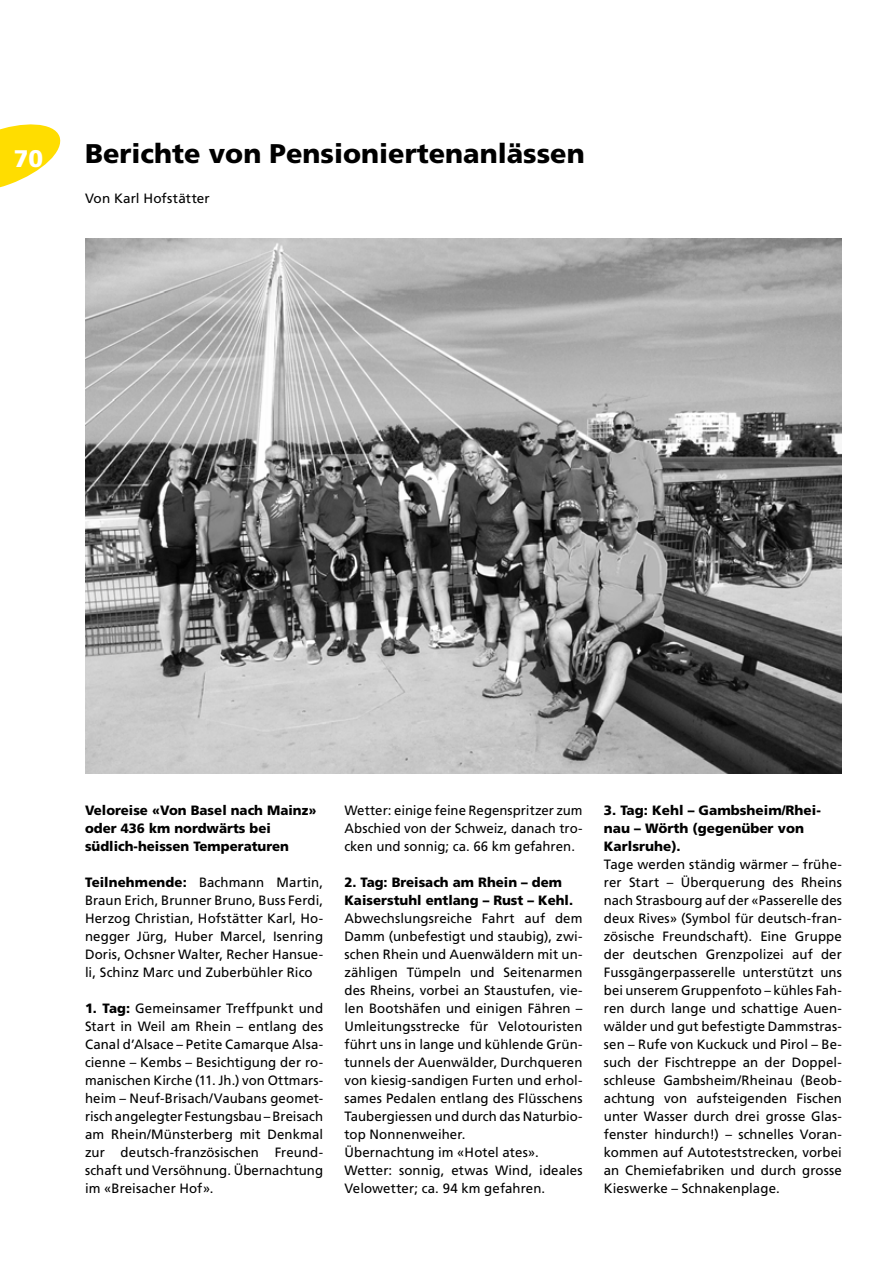
<style>
.page{position:relative;width:893px;height:1263px;background:#fff}
.page>*{position:absolute;margin:0;border:0;box-sizing:border-box;transform-origin:0 0}
.t1{font:900 27px "Frutiger LT Std";color:#000}
.t2{font:900 24px "Frutiger LT Std";color:#fff}
.t3{font:13.5px/18px "Frutiger LT Std";letter-spacing:.005em;color:#000;text-align:justify}
.t4{font:900 13.5px/18px "Frutiger LT Std";color:#000}
.s1{font-weight:900}
</style>
<div class="page">
<svg style="left:0;top:124px;width:61px;height:64px"></svg>
<img style="left:85px;top:238px;width:757px;height:536px">
<h2 class="t2" style="left:14px;top:144px;width:31px">70</h2>
<h1 class="t1" style="left:85px;top:137px;width:501px">Berichte von Pensioniertenanlässen</h1>
<p class="t3" style="left:85px;top:189px;width:126px">Von Karl Hofstätter</p>
<p class="t4" style="left:85px;top:801px;width:233px">Veloreise «Von Basel nach Mainz» oder 436 km nordwärts bei südlich-heissen Temperaturen</p>
<p class="t3" style="left:85px;top:873px;width:240px"><span class="s1">Teilnehmende:</span> Bachmann Martin, Braun Erich, Brunner Bruno, Buss Ferdi, Herzog Christian, Hofstätter Karl, Ho&shy;negger Jürg, Huber Marcel, Isenring Doris, Ochsner Walter, Recher Hansue&shy;li, Schinz Marc und Zuberbühler Rico</p>
<p class="t3" style="left:85px;top:999px;width:240px"><span class="s1">1. Tag:</span> Gemeinsamer Treffpunkt und Start in Weil am Rhein – entlang des Canal d’Alsace – Petite Camarque Alsa&shy;cienne – Kembs – Besichtigung der ro&shy;manischen Kirche (11. Jh.) von Ottmars&shy;heim – Neuf-Brisach/Vaubans geomet&shy;risch angelegter Festungsbau – Breisach am Rhein/Münsterberg mit Denkmal zur deutsch-französischen Freund&shy;schaft und Versöhnung. Übernachtung im «Breisacher Hof».</p>
<p class="t3" style="left:344px;top:801px;width:240px">Wetter: einige feine Regenspritzer zum Abschied von der Schweiz, danach tro&shy;cken und sonnig; ca. 66 km gefahren.</p>
<p class="t4" style="left:344px;top:873px;width:230px">2. Tag: Breisach am Rhein – dem<br>Kaiserstuhl entlang – Rust – Kehl.</p>
<p class="t3" style="left:344px;top:909px;width:240px;text-align:left">Abwechslungsreiche Fahrt auf dem Damm (unbefestigt und staubig), zwi&shy;schen Rhein und Auenwäldern mit un&shy;zähligen Tümpeln und Seitenarmen des Rheins, vorbei an Staustufen, vie&shy;len Bootshäfen und einigen Fähren – Umleitungsstrecke für Velotouristen führt uns in lange und kühlende Grün&shy;tunnels der Auenwälder, Durchqueren von kiesig-sandigen Furten und erhol&shy;sames Pedalen entlang des Flüsschens Taubergiessen und durch das Naturbio&shy;top Nonnenweiher.<br>Übernachtung im «Hotel ates».<br>Wetter: sonnig, etwas Wind, ideales Velowetter; ca. 94 km gefahren.</p>
<p class="t4" style="left:604px;top:801px;width:219px">3. Tag: Kehl – Gambsheim/Rhei&shy;nau – Wörth (gegenüber von<br>Karlsruhe).</p>
<p class="t3" style="left:604px;top:855px;width:240px">Tage werden ständig wärmer – frühe&shy;rer Start – Überquerung des Rheins nach Strasbourg auf der «Passerelle des deux Rives» (Symbol für deutsch-fran&shy;zösische Freundschaft). Eine Gruppe der deutschen Grenzpolizei auf der Fussgängerpasserelle unterstützt uns bei unserem Gruppenfoto – kühles Fah&shy;ren durch lange und schattige Auen&shy;wälder und gut befestigte Dammstras&shy;sen – Rufe von Kuckuck und Pirol – Be&shy;such der Fischtreppe an der Doppel&shy;schleuse Gambsheim/Rheinau (Beob&shy;achtung von aufsteigenden Fischen unter Wasser durch drei grosse Glas&shy;fenster hindurch!) – schnelles Voran&shy;kommen auf Autoteststrecken, vorbei an Chemiefabriken und durch grosse Kieswerke – Schnakenplage.</p>
</div>
